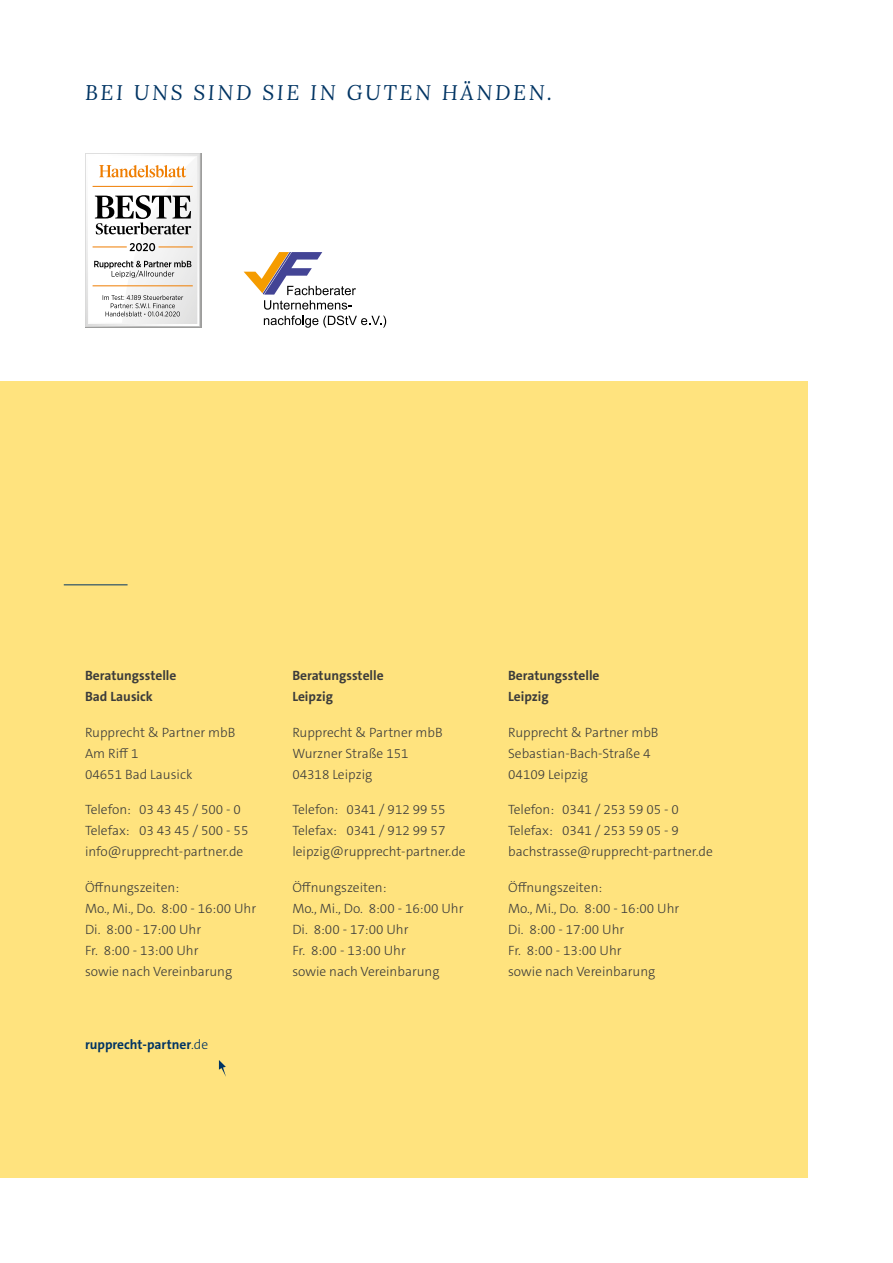
<style>
.page{position:relative;width:893px;height:1263px;background:#fff}
.page>*{position:absolute;margin:0;border:0;box-sizing:border-box;transform-origin:0 0}
.t1{font:italic 21px "Lora";letter-spacing:.125em;color:#003463}
.t2{font:300 13.5px/21px "The Sans C5";color:#3c3c3b}
.t3{font:700 13.5px/21px "The Sans C5";color:#3c3c3b}
.t4{font:700 13.5px "The Sans C5";color:#003463}
.s1{font-weight:300}
</style>
<div class="page">
<div style="left:0;top:381px;width:808px;height:797px;background:#ffe37e"></div>
<svg style="left:219px;top:1060px;width:7px;height:17px"></svg>
<hr style="left:64px;top:584px;width:64px;height:1px;background:#003463">
<img style="left:85px;top:153px;width:115px;height:174px">
<img style="left:88px;top:156px;width:109px;height:168px">
<svg style="left:89px;top:157px;width:108px;height:166px"></svg>
<svg style="left:264px;top:316px;width:122px;height:12px"></svg>
<svg style="left:244px;top:252px;width:112px;height:58px"></svg>
<h1 class="t1" style="left:85px;top:78px;width:468px">BEI UNS SIND SIE IN GUTEN HÄNDEN.</h1>
<p class="t3" style="left:85px;top:665px;width:93px">Beratungsstelle<br>Bad Lausick</p>
<p class="t3" style="left:292px;top:665px;width:93px">Beratungsstelle<br>Leipzig</p>
<p class="t2" style="left:292px;top:722px;width:152px">Rupprecht &amp; Partner mbB<br>Wurzner Straße 151<br>04318 Leipzig</p>
<p class="t2" style="left:292px;top:799px;width:175px">Telefon: 0341 / 912 99 55<br>Telefax: 0341 / 912 99 57 leipzig@rupprecht-partner.de</p>
<p class="t3" style="left:508px;top:665px;width:93px">Beratungsstelle<br>Leipzig</p>
<p class="t2" style="left:508px;top:722px;width:152px">Rupprecht &amp; Partner mbB<br>Sebastian-Bach-Straße 4<br>04109 Leipzig</p>
<p class="t2" style="left:508px;top:799px;width:206px">Telefon: 0341 / 253 59 05 - 0<br>Telefax: 0341 / 253 59 05 - 9 bachstrasse@rupprecht-partner.de</p>
<p class="t2" style="left:85px;top:722px;width:152px">Rupprecht &amp; Partner mbB<br>Am Riff 1<br>04651 Bad Lausick</p>
<p class="t2" style="left:85px;top:799px;width:165px">Telefon: 03 43 45 / 500 - 0<br>Telefax: 03 43 45 / 500 - 55 info@rupprecht-partner.de</p>
<p class="t2" style="left:85px;top:877px;width:173px">Öffnungszeiten:<br>Mo., Mi., Do. 8:00 - 16:00 Uhr<br>Di. 8:00 - 17:00 Uhr<br>Fr. 8:00 - 13:00 Uhr<br>sowie nach Vereinbarung</p>
<p class="t2" style="left:292px;top:877px;width:173px">Öffnungszeiten:<br>Mo., Mi., Do. 8:00 - 16:00 Uhr<br>Di. 8:00 - 17:00 Uhr<br>Fr. 8:00 - 13:00 Uhr<br>sowie nach Vereinbarung</p>
<p class="t2" style="left:508px;top:877px;width:173px">Öffnungszeiten:<br>Mo., Mi., Do. 8:00 - 16:00 Uhr<br>Di. 8:00 - 17:00 Uhr<br>Fr. 8:00 - 13:00 Uhr<br>sowie nach Vereinbarung</p>
<p class="t4" style="left:85px;top:1036px;width:125px">rupprecht-partner<span class="s1">.de</span></p>
</div>
